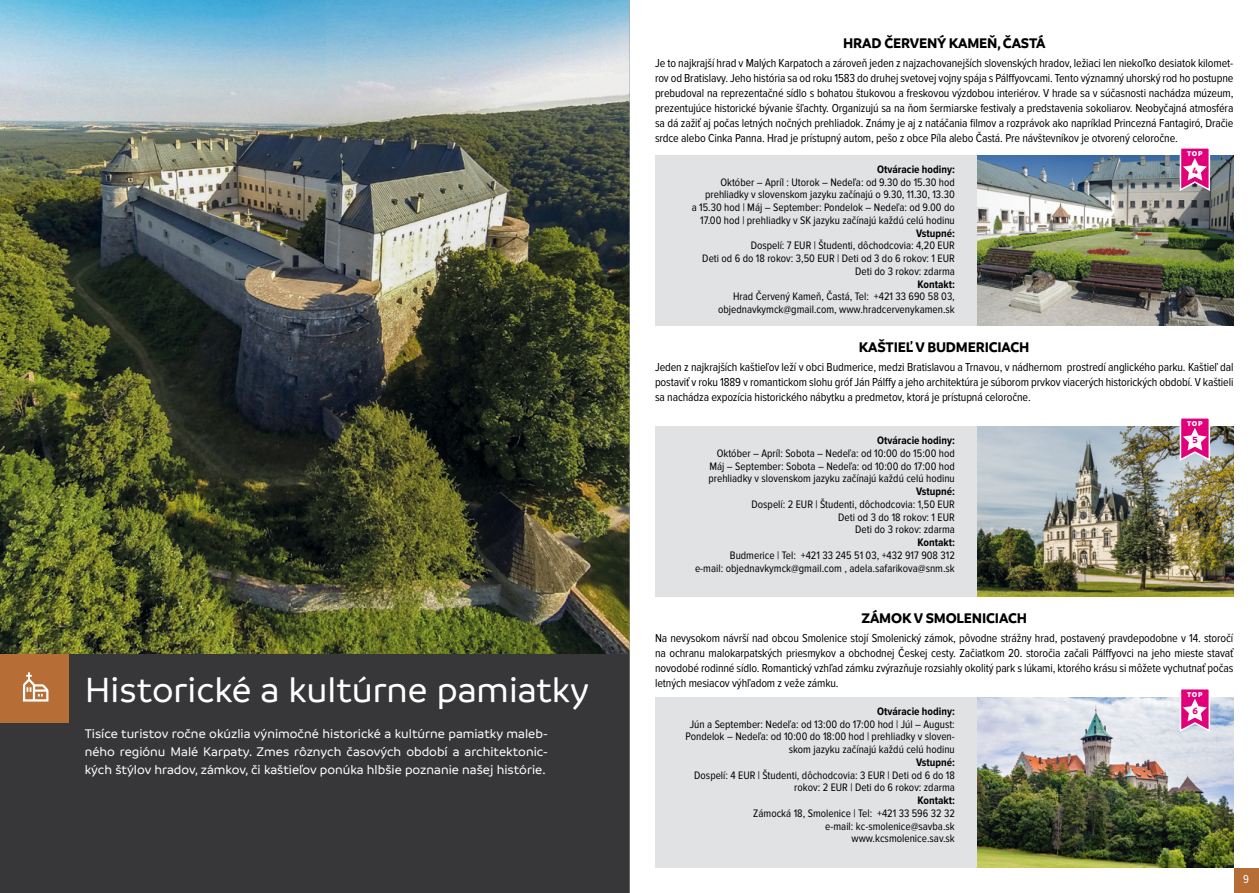
<style>
.page{position:relative;width:1259px;height:893px;background:#fff}
.page>*{position:absolute;margin:0;border:0;box-sizing:border-box;transform-origin:0 0}
.t1{font:500 37.5px "Branding";color:#fff}
.t2{font:700 15px "Branding";letter-spacing:-.01em;color:#000}
.t3{font:500 13.5px/18px "Branding";color:#fff;text-align:justify}
.t4{font:12px/15px "Proxima Nova Cond";letter-spacing:-.01em;color:#000;text-align:justify}
.t5{font:12px "Proxima Nova Cond";color:#fff}
.t6{font:11.25px/12.8px "Proxima Nova Cond";color:#000;text-align:right}
.t7{font:700 11.25px "Proxima Nova Cond";color:#000}
.t8{font:700 9.75px "Branding";color:#e2007a}
.t9{font:900 7.5px "Branding";letter-spacing:.09em;color:#fff}
</style>
<div class="page">
<img style="left:976px;top:155px;width:257px;height:171px">
<img style="left:976px;top:427px;width:257px;height:170px">
<img style="left:976px;top:697px;width:257px;height:170px">
<img style="left:0;top:0;width:629px;height:655px">
<div style="left:1234px;top:869px;width:25px;height:24px;background:#b66e36"></div>
<svg style="left:1179px;top:148px;width:31px;height:43px"></svg>
<svg style="left:1179px;top:418px;width:31px;height:43px"></svg>
<svg style="left:1179px;top:689px;width:31px;height:43px"></svg>
<div style="left:655px;top:155px;width:321px;height:171px;background:#e1e2e3"></div>
<div style="left:655px;top:427px;width:321px;height:170px;background:#e1e2e3"></div>
<div style="left:655px;top:697px;width:321px;height:170px;background:#e1e2e3"></div>
<div style="left:0;top:655px;width:630px;height:238px;background:#373739"></div>
<div style="left:0;top:655px;width:68px;height:68px;background:#b66e36"></div>
<svg style="left:23px;top:672px;width:25px;height:30px"></svg>
<hr style="left:629px;top:0;width:1px;height:893px;background:#9c9e9f">
<h1 class="t1" style="left:85px;top:670px;width:506px">Historické a kultúrne pamiatky</h1>
<p class="t3" style="left:85px;top:725px;width:465px">Tisíce turistov ročne okúzlia výnimočné historické a kultúrne pamiatky maleb&shy;ného regiónu Malé Karpaty. Zmes rôznych časových období a architektonic&shy;kých štýlov hradov, zámkov, či kaštieľov ponúka hlbšie poznanie našej histórie.</p>
<p class="t2" style="left:843px;top:34px;width:204px">HRAD ČERVENÝ KAMEŇ, ČASTÁ</p>
<p class="t4" style="left:655px;top:56px;width:580px">Je to najkrajší hrad v Malých Karpatoch a zároveň jeden z najzachovanejších slovenských hradov, ležiaci len niekoľko desiatok kilomet&shy;rov od Bratislavy. Jeho história sa od roku 1583 do druhej svetovej vojny spája s Pálffyovcami. Tento významný uhorský rod ho postupne prebudoval na reprezentačné sídlo s bohatou štukovou a freskovou výzdobou interiérov. V hrade sa v súčasnosti nachádza múzeum, prezentujúce historické bývanie šľachty. Organizujú sa na ňom šermiarske festivaly a predstavenia sokoliarov. Neobyčajná atmosféra sa dá zažiť aj počas letných nočných prehliadok. Známy je aj z natáčania filmov a rozprávok ako napríklad Princezná Fantagiró, Dračie srdce alebo Cinka Panna. Hrad je prístupný autom, pešo z obce Píla alebo Častá. Pre návštevníkov je otvorený celoročne.</p>
<p class="t7" style="left:877px;top:163px;width:79px">Otváracie hodiny:</p>
<p class="t6" style="left:691px;top:176px;width:265px">Október – Apríl : Utorok – Nedeľa: od 9.30 do 15.30 hod prehliadky v slovenskom jazyku začínajú o 9.30, 11.30, 13.30<br>a 15.30 hod | Máj – September: Pondelok – Nedeľa: od 9.00 do 17.00 hod | prehliadky v SK jazyku začínajú každú celú hodinu</p>
<p class="t7" style="left:916px;top:227px;width:40px">Vstupné:</p>
<p class="t6" style="left:702px;top:240px;width:254px">Dospelí: 7 EUR | Študenti, dôchodcovia: 4,20 EUR<br>Deti od 6 do 18 rokov: 3,50 EUR | Deti od 3 do 6 rokov: 1 EUR<br>Deti do 3 rokov: zdarma</p>
<p class="t7" style="left:917px;top:278px;width:39px">Kontakt:</p>
<p class="t6" style="left:718px;top:290px;width:238px">Hrad Červený Kameň, Častá, Tel: +421 33 690 58 03, objednavkymck@gmail.com, www.hradcervenykamen.sk</p>
<p class="t9" style="left:1187px;top:149px;width:17px">TOP</p>
<p class="t8" style="left:1192px;top:165px;width:7px">4</p>
<p class="t2" style="left:859px;top:339px;width:172px">KAŠTIEĽ V BUDMERICIACH</p>
<p class="t4" style="left:655px;top:360px;width:580px">Jeden z najkrajších kaštieľov leží v obci Budmerice, medzi Bratislavou a Trnavou, v nádhernom prostredí anglického parku. Kaštieľ dal postaviť v roku 1889 v romantickom slohu gróf Ján Pálffy a jeho architektúra je súborom prvkov viacerých historických období. V kaštieli sa nachádza expozícia historického nábytku a predmetov, ktorá je prístupná celoročne.</p>
<p class="t7" style="left:877px;top:434px;width:79px">Otváracie hodiny:</p>
<p class="t6" style="left:708px;top:447px;width:248px;text-align:justify;text-indent:8px">Október – Apríl: Sobota – Nedeľa: od 10:00 do 15:00 hod Máj – September: Sobota – Nedeľa: od 10:00 do 17:00 hod prehliadky v slovenskom jazyku začínajú každú celú hodinu</p>
<p class="t7" style="left:916px;top:485px;width:40px">Vstupné:</p>
<p class="t6" style="left:751px;top:498px;width:205px">Dospelí: 2 EUR | Študenti, dôchodcovia: 1,50 EUR<br>Deti od 3 do 18 rokov: 1 EUR<br>Deti do 3 rokov: zdarma</p>
<p class="t7" style="left:917px;top:536px;width:39px">Kontakt:</p>
<p class="t6" style="left:695px;top:549px;width:261px">Budmerice | Tel: +421 33 245 51 03, +432 917 908 312<br>e-mail: objednavkymck@gmail.com , adela.safarikova@snm.sk</p>
<p class="t9" style="left:1187px;top:419px;width:17px">TOP</p>
<p class="t8" style="left:1192px;top:435px;width:7px">5</p>
<p class="t2" style="left:861px;top:609px;width:167px">ZÁMOK V SMOLENICIACH</p>
<p class="t4" style="left:655px;top:631px;width:580px">Na nevysokom návrší nad obcou Smolenice stojí Smolenický zámok, pôvodne strážny hrad, postavený pravdepodobne v 14. storočí na ochranu malokarpatských priesmykov a obchodnej Českej cesty. Začiatkom 20. storočia začali Pálffyovci na jeho mieste stavať novodobé rodinné sídlo. Romantický vzhľad zámku zvýrazňuje rozsiahly okolitý park s lúkami, ktorého krásu si môžete vychutnať počas letných mesiacov výhľadom z veže zámku.</p>
<p class="t7" style="left:877px;top:705px;width:79px">Otváracie hodiny:</p>
<p class="t6" style="left:685px;top:718px;width:271px">Jún a September: Nedeľa: od 13:00 do 17:00 hod | Júl – August:<br>Pondelok – Nedeľa: od 10:00 do 18:00 hod | prehliadky v sloven&shy;skom jazyku začínajú každú celú hodinu</p>
<p class="t7" style="left:916px;top:756px;width:40px">Vstupné:</p>
<p class="t6" style="left:694px;top:769px;width:262px">Dospelí: 4 EUR | Študenti, dôchodcovia: 3 EUR | Deti od 6 do 18 rokov: 2 EUR | Deti do 6 rokov: zdarma</p>
<p class="t7" style="left:917px;top:794px;width:39px">Kontakt:</p>
<p class="t6" style="left:753px;top:807px;width:203px">Zámocká 18, Smolenice | Tel: +421 33 596 32 32 e-mail: kc-smolenice@savba.sk www.kcsmolenice.sav.sk</p>
<p class="t9" style="left:1187px;top:690px;width:17px">TOP</p>
<p class="t8" style="left:1192px;top:706px;width:7px">6</p>
<p class="t5" style="left:1243px;top:873px;width:7px">9</p>
</div>
